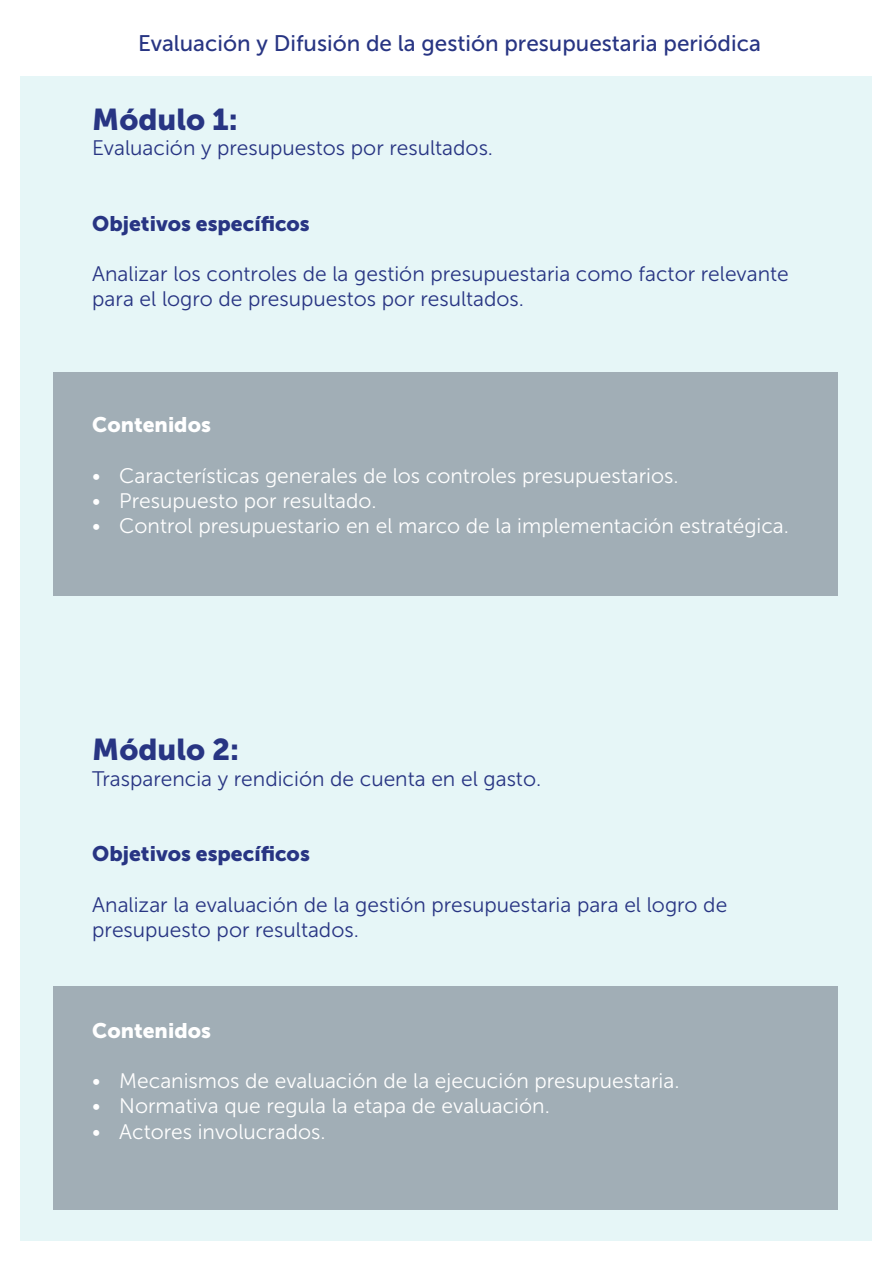
<style>
.page{position:relative;width:893px;height:1263px;background:#fff}
.page>*{position:absolute;margin:0;border:0;box-sizing:border-box;transform-origin:0 0}
.t1{font:30px "Museo Sans 900";color:#283583}
.t2{font:22.5px "Museo Sans 500";color:#283583}
.t3{font:21px/25.2px "Museo Sans 300";color:#283583}
.t4{font:21px "Museo Sans 300";color:#fff}
.t5{font:21px "Museo Sans 900";color:#283583}
.t6{font:21px "Museo Sans 900";color:#fff}
</style>
<div class="page">
<div style="left:20px;top:77px;width:852px;height:1164px;background:#e6f6f7"></div>
<div style="left:53px;top:372px;width:785px;height:223px;background:#a1aeb6"></div>
<div style="left:53px;top:986px;width:785px;height:223px;background:#a1aeb6"></div>
<p class="t2" style="left:138px;top:31px;width:624px">Evaluación y Difusión de la gestión presupuestaria periódica</p>
<h1 class="t1" style="left:92px;top:102px;width:147px">Módulo 1:</h1>
<p class="t3" style="left:92px;top:136px;width:402px">Evaluación y presupuestos por resultados.</p>
<p class="t5" style="left:92px;top:212px;width:219px">Objetivos específicos</p>
<p class="t3" style="left:92px;top:262px;width:698px">Analizar los controles de la gestión presupuestaria como factor relevante para el logro de presupuestos por resultados.</p>
<p class="t6" style="left:92px;top:413px;width:120px">Contenidos</p>
<p class="t4" style="left:92px;top:464px;width:588px">• Características generales de los controles presupuestarios.</p>
<p class="t4" style="left:92px;top:489px;width:286px">• Presupuesto por resultado.</p>
<p class="t4" style="left:92px;top:515px;width:698px">• Control presupuestario en el marco de la implementación estratégica.</p>
<h1 class="t1" style="left:92px;top:733px;width:148px">Módulo 2:</h1>
<p class="t3" style="left:92px;top:766px;width:450px">Trasparencia y rendición de cuenta en el gasto.</p>
<p class="t5" style="left:92px;top:842px;width:219px">Objetivos específicos</p>
<p class="t3" style="left:92px;top:892px;width:636px">Analizar la evaluación de la gestión presupuestaria para el logro de presupuesto por resultados.</p>
<p class="t6" style="left:92px;top:1018px;width:120px">Contenidos</p>
<p class="t4" style="left:92px;top:1069px;width:589px">• Mecanismos de evaluación de la ejecución presupuestaria.</p>
<p class="t4" style="left:92px;top:1095px;width:459px">• Normativa que regula la etapa de evaluación.</p>
<p class="t4" style="left:92px;top:1120px;width:235px">• Actores involucrados.</p>
</div>
